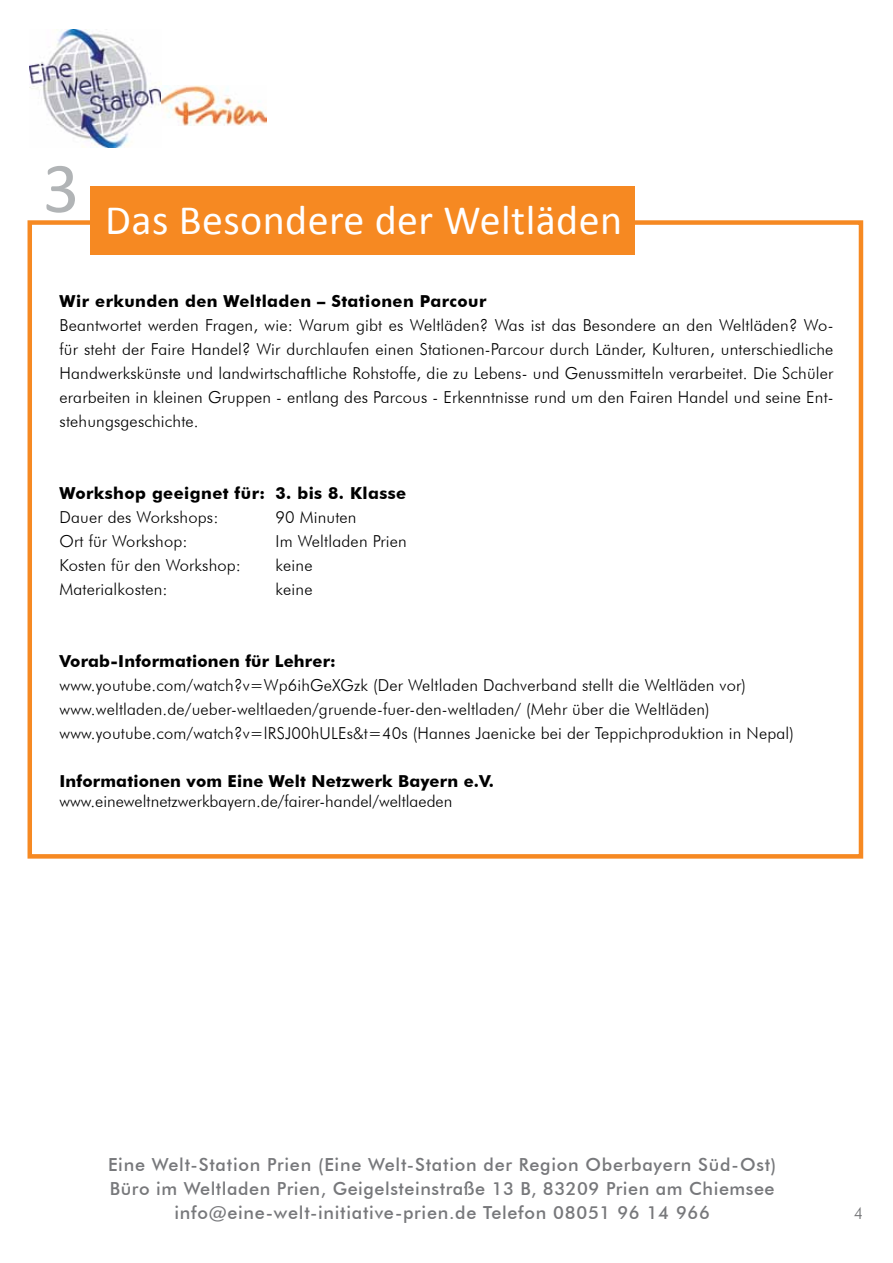
<style>
.page{position:relative;width:893px;height:1263px;background:#fff}
.page>*{position:absolute;margin:0;border:0;box-sizing:border-box;transform-origin:0 0}
.t1{font:72px "Calibri";color:#b1b4b6}
.t2{font:42px "Calibri";letter-spacing:.01em;color:#fff}
.t3{font:500 18px/24px "Futura BT";letter-spacing:.04em;color:#77787b;text-align:center}
.t4{font:300 16.5px/24px "Futura BT";letter-spacing:.01em;color:#000;text-align:justify}
.t5{font:700 16.5px "Futura BT";letter-spacing:.01em;color:#000}
.t6{font:300 16.5px "Futura BT";color:#6f7073}
</style>
<div class="page">
<img style="left:30px;top:30px;width:131px;height:117px">
<img style="left:162px;top:85px;width:104px;height:41px">
<div style="left:28px;top:220px;width:835px;height:639px;border:4px solid #f68922"></div>
<div style="left:90px;top:187px;width:545px;height:68px;background:#f68922"></div>
<h1 class="t1" style="left:43px;top:143px;width:38px">3</h1>
<h2 class="t2" style="left:105px;top:194px;width:518px">Das Besondere der Weltläden</h2>
<p class="t5" style="left:60px;top:291px;width:428px">Wir erkunden den Weltladen – Stationen Parcour</p>
<p class="t4" style="left:60px;top:313px;width:775px">Beantwortet werden Fragen, wie: Warum gibt es Weltläden? Was ist das Besondere an den Weltläden? Wo&shy;für steht der Faire Handel? Wir durchlaufen einen Stationen-Parcour durch Länder, Kulturen, unterschiedliche Handwerkskünste und landwirtschaftliche Rohstoffe, die zu Lebens- und Genussmitteln verarbeitet. Die Schüler erarbeiten in kleinen Gruppen - entlang des Parcous - Erkenntnisse rund um den Fairen Handel und seine Ent&shy;stehungsgeschichte.</p>
<p class="t5" style="left:60px;top:483px;width:348px">Workshop geeignet für: 3. bis 8. Klasse</p>
<p class="t4" style="left:60px;top:505px;width:160px">Dauer des Workshops:</p>
<p class="t4" style="left:276px;top:505px;width:83px">90 Minuten</p>
<p class="t4" style="left:60px;top:529px;width:130px">Ort für Workshop:</p>
<p class="t4" style="left:276px;top:529px;width:133px">Im Weltladen Prien</p>
<p class="t4" style="left:60px;top:553px;width:183px">Kosten für den Workshop:</p>
<p class="t4" style="left:276px;top:553px;width:39px">keine</p>
<p class="t4" style="left:60px;top:577px;width:110px">Materialkosten:</p>
<p class="t4" style="left:276px;top:577px;width:39px">keine</p>
<p class="t5" style="left:60px;top:651px;width:278px">Vorab-Informationen für Lehrer:</p>
<p class="t4" style="left:60px;top:673px;width:736px;text-align:left">www.youtube.com/watch?v=Wp6ihGeXGzk (Der Weltladen Dachverband stellt die Weltläden vor) www.weltladen.de/ueber-weltlaeden/gruende-fuer-den-weltladen/ (Mehr über die Weltläden) www.youtube.com/watch?v=lRSJ00hULEs&amp;t=40s (Hannes Jaenicke bei der Teppichproduktion in Nepal)</p>
<p class="t5" style="left:60px;top:771px;width:436px">Informationen vom Eine Welt Netzwerk Bayern e.V.</p>
<p class="t4" style="left:60px;top:788px;width:394px">www.eineweltnetzwerkbayern.de/fairer-handel/weltlaeden</p>
<p class="t3" style="left:108px;top:1152px;width:670px">Eine Welt-Station Prien (Eine Welt-Station der Region Oberbayern Süd-Ost)<br>Büro im Weltladen Prien, Geigelsteinstraße 13 B, 83209 Prien am Chiemsee info@eine-welt-initiative-prien.de Telefon 08051 96 14 966</p>
<p class="t6" style="left:854px;top:1203px;width:11px">4</p>
</div>
